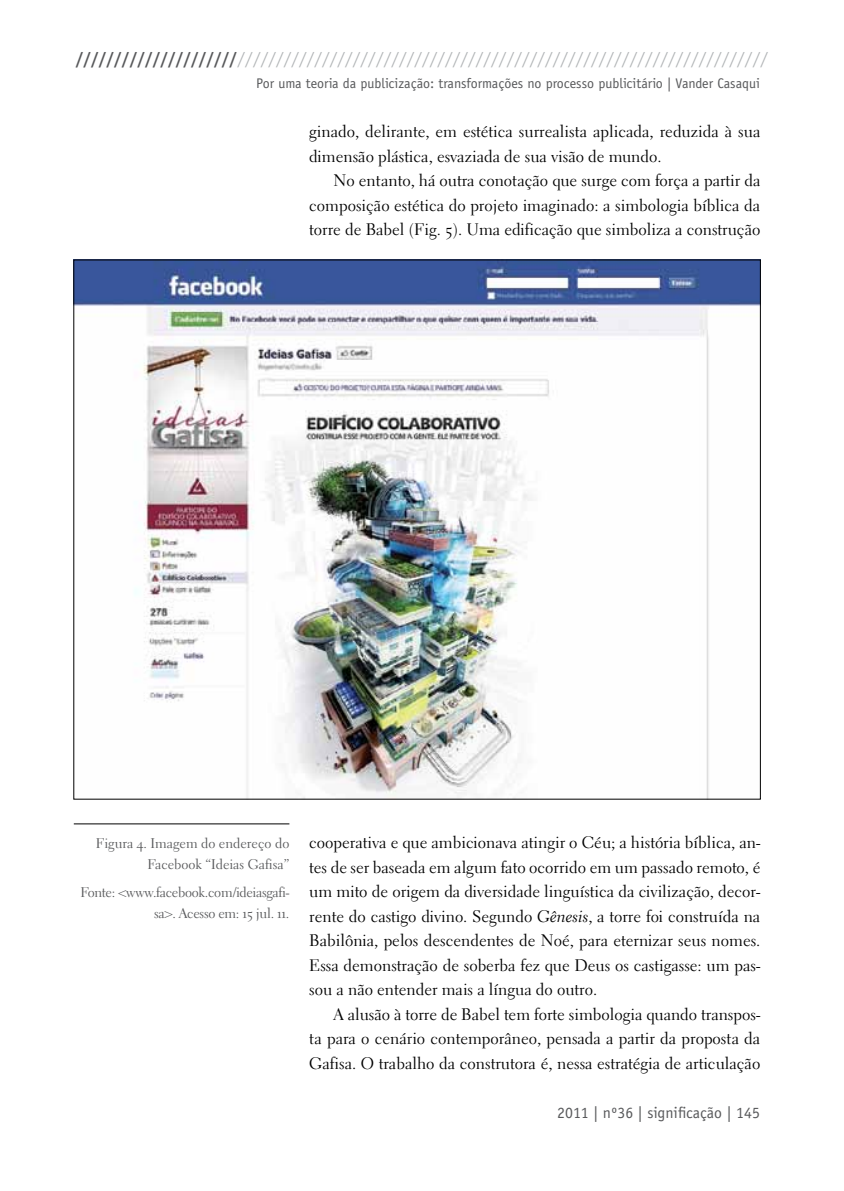
<style>
.page{position:relative;width:844px;height:1191px;background:#fff}
.page>*{position:absolute;margin:0;border:0;box-sizing:border-box;transform-origin:0 0}
.t1{font:16.62px/24.5px "Electra LH Regular Os F";color:#000;text-align:justify}
.t2{font:16.62px "Officina Sans Std";color:#b1b4b6}
.t3{font:15.75px "Officina Sans Std";color:#58595b}
.t4{font:14px "Officina Sans Std";color:#58595b}
.t5{font:14px/21px "Electra LH Regular Os F";letter-spacing:-.02em;color:#58595b;text-align:right}
.t6{font:14px/21px "Electra LH Regular Os F";color:#58595b;text-align:right}
.s1{font-weight:700;color:#58595b}
.s2{font-family:"Electra LH Cursive Os F"}
</style>
<div class="page">
<hr style="left:74px;top:823px;width:215px;height:1px;background:#000">
<img style="left:76px;top:262px;width:682px;height:535px">
<p class="t2" style="left:76px;top:49px;width:692px"><span class="s1">/////////////////////</span>/////////////////////////////////////////////////////////////////////</p>
<p class="t4" style="left:256px;top:75px;width:505px">Por uma teoria da publicização: transformações no processo publicitário | Vander Casaqui</p>
<p class="t1" style="left:309px;top:119px;width:452px">ginado, delirante, em estética surrealista aplicada, reduzida à sua dimensão plástica, esvaziada de sua visão de mundo.</p>
<p class="t1" style="left:309px;top:168px;width:452px;text-indent:24px">No entanto, há outra conotação que surge com força a partir da composição estética do projeto imaginado: a simbologia bíblica da torre de Babel (Fig. 5). Uma edificação que simboliza a construção</p>
<p class="t6" style="left:96px;top:833px;width:195px">Figura 4. Imagem do endereço do<br>Facebook “Ideias Gafisa”</p>
<p class="t5" style="left:80px;top:882px;width:210px">Fonte: &lt;www.facebook.com/ideiasgafi&shy;sa&gt;. Acesso em: 15 jul. 11.</p>
<p class="t1" style="left:309px;top:830px;width:452px">cooperativa e que ambicionava atingir o Céu; a história bíblica, an&shy;tes de ser baseada em algum fato ocorrido em um passado remoto, é um mito de origem da diversidade linguística da civilização, decor&shy;rente do castigo divino. Segundo <span class="s2">Gênesis</span>, a torre foi construída na Babilônia, pelos descendentes de Noé, para eternizar seus nomes.<br>Essa demonstração de soberba fez que Deus os castigasse: um pas&shy;sou a não entender mais a língua do outro.</p>
<p class="t1" style="left:309px;top:1002px;width:452px;text-indent:24px">A alusão à torre de Babel tem forte simbologia quando transpos&shy;ta para o cenário contemporâneo, pensada a partir da proposta da Gafisa. O trabalho da construtora é, nessa estratégia de articulação</p>
<p class="t3" style="left:557px;top:1103px;width:204px">2011 | nº36 | significação | 145</p>
</div>
